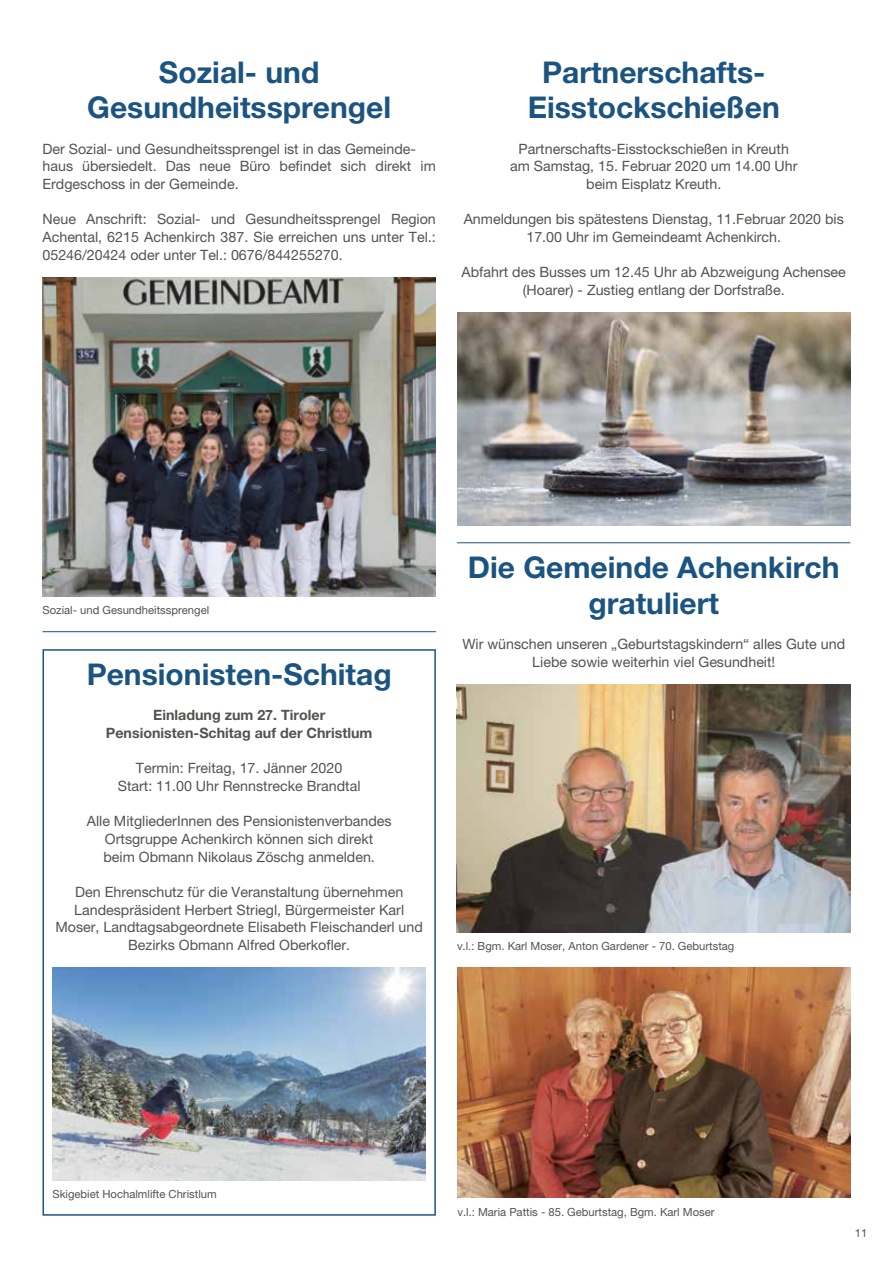
<style>
.page{position:relative;width:893px;height:1263px;background:#fff}
.page>*{position:absolute;margin:0;border:0;box-sizing:border-box;transform-origin:0 0}
.t1{font:700 30px/35.4px "Helvetica Neue LT Pro";color:#1b5481;text-align:center}
.t2{font:14.25px/17.7px "Helvetica Neue LT Pro";color:#55524e;text-align:center}
.t3{font:700 14.25px/17.7px "Helvetica Neue LT Pro";color:#55524e;text-align:center}
.t4{font:11.25px "Helvetica Neue LT Pro";color:#55524e}
</style>
<div class="page">
<img style="left:457px;top:685px;width:393px;height:247px">
<img style="left:457px;top:968px;width:393px;height:230px">
<hr style="left:43px;top:631px;width:393px;height:1px;background:#1b5481">
<hr style="left:457px;top:542px;width:393px;height:1px;background:#1b5481">
<img style="left:457px;top:313px;width:393px;height:212px">
<img style="left:43px;top:277px;width:393px;height:319px">
<div style="left:43px;top:649px;width:393px;height:567px;border:2px solid #1b5481"></div>
<img style="left:53px;top:968px;width:373px;height:212px">
<h1 class="t1" style="left:87px;top:54px;width:305px">Sozial- und<br>Gesundheitssprengel</h1>
<h1 class="t1" style="left:528px;top:54px;width:254px">Partnerschafts-<br>Eisstockschießen</h1>
<p class="t2" style="left:43px;top:139px;width:395px;text-align:left">Der Sozial- und Gesundheitssprengel ist in das Gemeinde&shy;haus übersiedelt. Das neue Büro befindet sich direkt im<br>Erdgeschoss in der Gemeinde.</p>
<p class="t2" style="left:43px;top:210px;width:395px;text-align:justify">Neue Anschrift: Sozial- und Gesundheitssprengel Region Achental, 6215 Achenkirch 387. Sie erreichen uns unter Tel.:<br>05246/20424 oder unter Tel.: 0676/844255270.</p>
<p class="t2" style="left:510px;top:139px;width:289px">Partnerschafts-Eisstockschießen in Kreuth am Samstag, 15. Februar 2020 um 14.00 Uhr beim Eisplatz Kreuth.</p>
<p class="t2" style="left:464px;top:210px;width:382px">Anmeldungen bis spätestens Dienstag, 11.Februar 2020 bis<br>17.00 Uhr im Gemeindeamt Achenkirch.</p>
<p class="t2" style="left:462px;top:263px;width:386px">Abfahrt des Busses um 12.45 Uhr ab Abzweigung Achensee (Hoarer) - Zustieg entlang der Dorfstraße.</p>
<p class="t4" style="left:43px;top:603px;width:168px">Sozial- und Gesundheitssprengel</p>
<h1 class="t1" style="left:87px;top:655px;width:306px">Pensionisten-Schitag</h1>
<p class="t3" style="left:106px;top:706px;width:268px">Einladung zum 27. Tiroler<br>Pensionisten-Schitag auf der Christlum</p>
<p class="t2" style="left:118px;top:759px;width:244px">Termin: Freitag, 17. Jänner 2020<br>Start: 11.00 Uhr Rennstrecke Brandtal</p>
<p class="t2" style="left:87px;top:812px;width:306px">Alle MitgliederInnen des Pensionistenverbandes<br>Ortsgruppe Achenkirch können sich direkt<br>beim Obmann Nikolaus Zöschg anmelden.</p>
<p class="t2" style="left:55px;top:883px;width:369px">Den Ehrenschutz für die Veranstaltung übernehmen Landespräsident Herbert Striegl, Bürgermeister Karl Moser, Landtagsabgeordnete Elisabeth Fleischanderl und Bezirks Obmann Alfred Oberkofler.</p>
<h1 class="t1" style="left:468px;top:549px;width:373px">Die Gemeinde Achenkirch gratuliert</h1>
<p class="t2" style="left:462px;top:635px;width:384px">Wir wünschen unseren „Geburtstagskindern“ alles Gute und<br>Liebe sowie weiterhin viel Gesundheit!</p>
<p class="t4" style="left:457px;top:939px;width:279px">v.l.: Bgm. Karl Moser, Anton Gardener - 70. Geburtstag</p>
<p class="t4" style="left:53px;top:1187px;width:166px">Skigebiet Hochalmlifte Christlum</p>
<p class="t4" style="left:457px;top:1205px;width:259px">v.l.: Maria Pattis - 85. Geburtstag, Bgm. Karl Moser</p>
<p class="t4" style="left:855px;top:1227px;width:14px">11</p>
</div>
